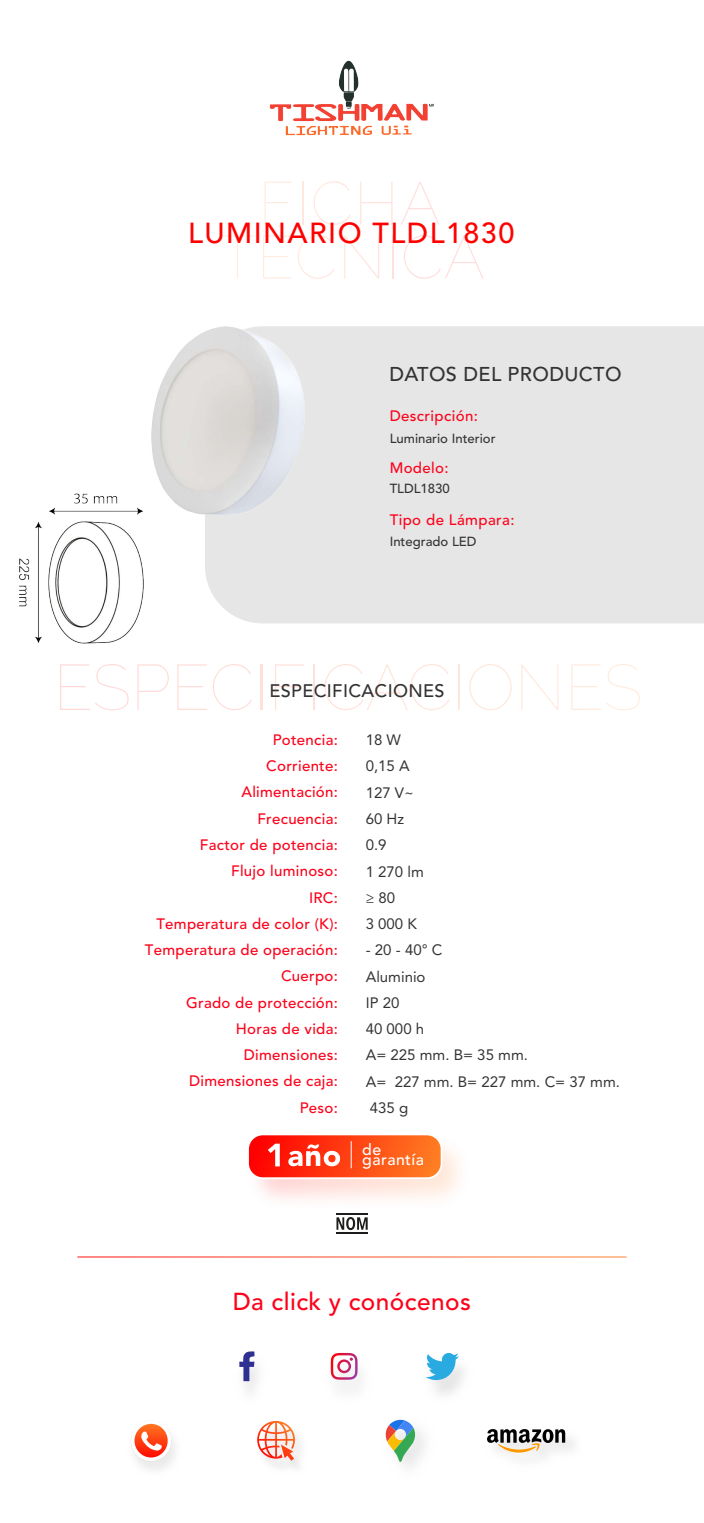
<style>
.page{position:relative;width:704px;height:1523px;background:#fff}
.page>*{position:absolute;margin:0;border:0;box-sizing:border-box;transform-origin:0 0}
.t1{font:500 28.75px "Avenir LT Std";letter-spacing:.05em;color:#f00}
.t2{font:500 24.38px "Avenir LT Std";letter-spacing:.02em;color:#fd021a}
.t3{font:500 19.88px "Avenir LT Std";letter-spacing:.02em;color:#333}
.t4{font:500 18.06px "Avenir LT Std";letter-spacing:.02em;color:#333}
.t5{font:500 15.88px "Avenir LT Std";letter-spacing:.025em;color:#fff}
.t6{font:500 15px/26.2px "Avenir LT Std";letter-spacing:.02em;color:#fd021a;text-align:right}
.t7{font:15px/26.2px "Avenir LT Std";color:#333}
.t8{font:500 13.12px "Avenir LT Std";color:#333}
</style>
<div class="page">
<hr style="left:302px;top:182px;width:1px;height:43px;background:#ffe8df">
<svg style="left:313px;top:181px;width:37px;height:44px"></svg>
<svg style="left:360px;top:182px;width:32px;height:43px"></svg>
<svg style="left:401px;top:182px;width:38px;height:43px"></svg>
<svg style="left:220px;top:235px;width:34px;height:43px"></svg>
<svg style="left:263px;top:235px;width:28px;height:43px"></svg>
<svg style="left:264px;top:182px;width:28px;height:46px"></svg>
<svg style="left:297px;top:235px;width:37px;height:44px"></svg>
<svg style="left:344px;top:235px;width:35px;height:43px"></svg>
<hr style="left:392px;top:235px;width:1px;height:43px;background:#ffe0dd">
<svg style="left:404px;top:235px;width:79px;height:44px"></svg>
<div style="left:205px;top:326px;width:498px;height:297px;background:#e6e6e6"></div>
<svg style="left:77px;top:1256px;width:549px;height:1px"></svg>
<svg style="left:336px;top:1217px;width:31px;height:13px"></svg>
<hr style="left:336px;top:1231px;width:31px;height:2px;background:#1d1d1b">
<img style="left:243px;top:1351px;width:221px;height:44px">
<svg style="left:425px;top:1352px;width:33px;height:28px"></svg>
<svg style="left:239px;top:1351px;width:15px;height:30px"></svg>
<svg style="left:330px;top:1352px;width:27px;height:27px"></svg>
<img style="left:269px;top:60px;width:165px;height:76px">
<img style="left:504px;top:1432px;width:70px;height:26px">
<svg style="left:487px;top:1429px;width:78px;height:23px"></svg>
<img style="left:399px;top:1429px;width:26px;height:38px">
<svg style="left:385px;top:1419px;width:30px;height:42px"></svg>
<img style="left:267px;top:1434px;width:34px;height:34px">
<svg style="left:257px;top:1421px;width:38px;height:39px"></svg>
<svg style="left:131px;top:1420px;width:40px;height:41px"></svg>
<svg style="left:60px;top:664px;width:69px;height:46px"></svg>
<svg style="left:137px;top:664px;width:32px;height:46px"></svg>
<svg style="left:177px;top:664px;width:75px;height:46px"></svg>
<hr style="left:261px;top:664px;width:1px;height:46px;background:#ffdfda">
<svg style="left:275px;top:664px;width:29px;height:46px"></svg>
<hr style="left:313px;top:664px;width:2px;height:46px;background:#ffe1db">
<svg style="left:324px;top:664px;width:125px;height:46px"></svg>
<hr style="left:458px;top:664px;width:1px;height:46px;background:#ffe6dc">
<svg style="left:469px;top:664px;width:42px;height:46px"></svg>
<svg style="left:521px;top:664px;width:37px;height:46px"></svg>
<svg style="left:571px;top:664px;width:68px;height:46px"></svg>
<img style="left:151px;top:327px;width:153px;height:187px">
<img style="left:19px;top:476px;width:169px;height:168px">
<img style="left:258px;top:1147px;width:201px;height:68px">
<svg style="left:248px;top:1135px;width:194px;height:44px;background:#fe5d35"></svg>
<h1 class="t1" style="left:188px;top:216px;width:327px">LUMINARIO TLDL1830</h1>
<h3 class="t3" style="left:389px;top:362px;width:233px">DATOS DEL PRODUCTO</h3>
<p class="t6" style="left:389px;top:403px;width:90px">Descripción:</p>
<p class="t6" style="left:389px;top:455px;width:61px">Modelo:</p>
<p class="t8" style="left:389px;top:430px;width:107px">Luminario Interior</p>
<p class="t8" style="left:389px;top:481px;width:62px">TLDL1830</p>
<p class="t6" style="left:389px;top:506px;width:126px">Tipo de Lámpara:</p>
<p class="t8" style="left:389px;top:533px;width:88px">Integrado LED</p>
<p class="t4" style="left:269px;top:680px;width:177px">ESPECIFICACIONES</p>
<p class="t6" style="left:145px;top:727px;width:194px">Potencia:<br>Corriente:<br>Alimentación:<br>Frecuencia:<br>Factor de potencia:<br>Flujo luminoso:<br>IRC:<br>Temperatura de color (K):<br>Temperatura de operación:<br>Cuerpo:<br>Grado de protección:<br>Horas de vida:<br>Dimensiones:<br>Dimensiones de caja:<br>Peso:</p>
<p class="t7" style="left:365px;top:727px;width:60px">18 W<br>0,15 A<br>127 V~<br>60 Hz<br>0.9<br>1 270 lm ≥ 80<br>3 000 K</p>
<p class="t7" style="left:365px;top:937px;width:255px">- 20 - 40° C<br>Aluminio<br>IP 20<br>40 000 h<br>A= 225 mm. B= 35 mm.<br>A= 227 mm. B= 227 mm. C= 37 mm.<br>435 g</p>
<p class="t5" style="left:362px;top:1140px;width:20px">de</p>
<p class="t5" style="left:362px;top:1150px;width:63px">garantía</p>
<h2 class="t2" style="left:232px;top:1287px;width:239px">Da click y conócenos</h2>
</div>
